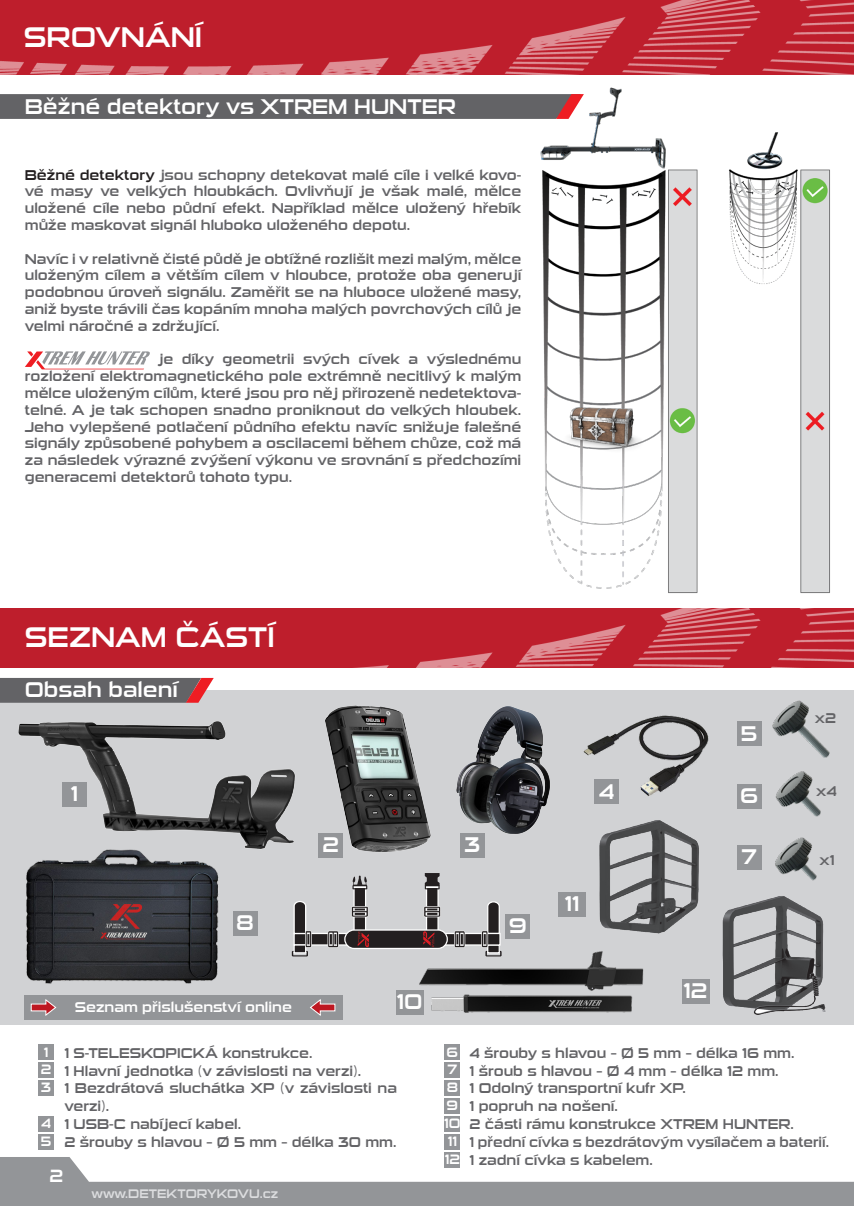
<style>
.page{position:relative;width:854px;height:1206px;background:#fff}
.page>*{position:absolute;margin:0;border:0;box-sizing:border-box;transform-origin:0 0}
.t1{font:28px "Sui Generis Rg";color:#fff}
.t2{font:21px "Sui Generis Rg";color:#fff}
.t3{font:17.5px "Sui Generis Rg";color:#fff}
.t4{font:14px/16.8px "Sui Generis Rg";color:#636366;text-align:justify}
.t5{font:14px "Sui Generis Rg";color:#fff}
.t6{font:13.47px/17.8px "Sui Generis Rg";color:#fff}
.t7{font:12.25px "Sui Generis Rg";color:#dcdddf}
.s1{color:#231f20}
</style>
<div class="page">
<svg style="left:0;top:1157px;width:853px;height:48px;fill:#939598"></svg>
<img style="left:0;top:0;width:853px;height:75px">
<div style="left:0;top:690px;width:853px;height:335px;background:#d1d2d4"></div>
<img style="left:0;top:608px;width:853px;height:60px">
<div style="left:38px;top:1044px;width:16px;height:16px;background:#939598"></div>
<div style="left:38px;top:1062px;width:16px;height:16px;background:#939598"></div>
<div style="left:38px;top:1080px;width:16px;height:16px;background:#939598"></div>
<div style="left:444px;top:1044px;width:16px;height:16px;background:#939598"></div>
<div style="left:444px;top:1116px;width:16px;height:15px;background:#939598"></div>
<div style="left:444px;top:1062px;width:16px;height:16px;background:#939598"></div>
<div style="left:444px;top:1134px;width:16px;height:15px;background:#939598"></div>
<div style="left:444px;top:1080px;width:16px;height:16px;background:#939598"></div>
<div style="left:444px;top:1098px;width:16px;height:16px;background:#939598"></div>
<svg style="left:0;top:678px;width:214px;height:24px;background:#6f6366"></svg>
<div style="left:444px;top:1151px;width:16px;height:16px;background:#939598"></div>
<svg style="left:0;top:94px;width:480px;height:25px;background:#646467"></svg>
<svg style="left:25px;top:351px;width:125px;height:18px"></svg>
<img style="left:480px;top:87px;width:350px;height:507px">
<img style="left:26px;top:862px;width:192px;height:122px">
<img style="left:415px;top:951px;width:229px;height:64px">
<img style="left:599px;top:820px;width:100px;height:114px">
<img style="left:722px;top:896px;width:104px;height:119px">
<img style="left:775px;top:837px;width:42px;height:44px">
<img style="left:775px;top:771px;width:46px;height:46px">
<img style="left:772px;top:700px;width:56px;height:58px">
<img style="left:583px;top:715px;width:126px;height:82px">
<img style="left:456px;top:706px;width:94px;height:131px">
<img style="left:325px;top:705px;width:106px;height:147px">
<img style="left:18px;top:721px;width:277px;height:141px">
<div style="left:736px;top:845px;width:25px;height:25px;background:#939598"></div>
<div style="left:505px;top:914px;width:25px;height:25px;background:#939598"></div>
<div style="left:396px;top:990px;width:27px;height:24px;background:#939598"></div>
<div style="left:24px;top:995px;width:318px;height:24px;background:#939598"></div>
<div style="left:318px;top:833px;width:25px;height:24px;background:#939598"></div>
<div style="left:460px;top:833px;width:24px;height:24px;background:#939598"></div>
<div style="left:593px;top:779px;width:25px;height:25px;background:#939598"></div>
<div style="left:736px;top:721px;width:25px;height:25px;background:#939598"></div>
<div style="left:736px;top:784px;width:25px;height:25px;background:#939598"></div>
<div style="left:232px;top:910px;width:25px;height:25px;background:#939598"></div>
<div style="left:558px;top:891px;width:27px;height:25px;background:#939598"></div>
<svg style="left:312px;top:934px;width:169px;height:9px"></svg>
<div style="left:293px;top:932px;width:207px;height:13px;border:1px solid #fff"></div>
<div style="left:426px;top:887px;width:12px;height:59px;background:#231f20"></div>
<div style="left:426px;top:886px;width:12px;height:60px;border:1px solid #fff"></div>
<div style="left:354px;top:887px;width:11px;height:59px;background:#231f20"></div>
<div style="left:353px;top:886px;width:13px;height:60px;border:1px solid #fff"></div>
<svg style="left:424px;top:873px;width:15px;height:16px"></svg>
<svg style="left:352px;top:875px;width:15px;height:14px"></svg>
<div style="left:345px;top:930px;width:102px;height:18px;background:#231f20;border-radius:9px"></div>
<div style="left:344px;top:929px;width:104px;height:20px;border:1px solid #fff;border-radius:9px"></div>
<svg style="left:357px;top:931px;width:12px;height:16px"></svg>
<svg style="left:423px;top:931px;width:11px;height:16px"></svg>
<svg style="left:327px;top:931px;width:11px;height:17px"></svg>
<svg style="left:454px;top:931px;width:11px;height:17px"></svg>
<svg style="left:292px;top:901px;width:20px;height:55px"></svg>
<svg style="left:481px;top:901px;width:20px;height:55px"></svg>
<svg style="left:351px;top:906px;width:17px;height:11px"></svg>
<svg style="left:424px;top:906px;width:16px;height:11px"></svg>
<div style="left:681px;top:978px;width:27px;height:25px;background:#939598"></div>
<div style="left:38px;top:1116px;width:16px;height:15px;background:#939598"></div>
<div style="left:38px;top:1134px;width:16px;height:15px;background:#939598"></div>
<svg style="left:310px;top:999px;width:26px;height:17px"></svg>
<svg style="left:30px;top:999px;width:27px;height:17px"></svg>
<h1 class="t1" style="left:24px;top:21px;width:180px">SROVNÁNÍ</h1>
<h2 class="t2" style="left:25px;top:95px;width:432px">Běžné detektory vs XTREM HUNTER</h2>
<p class="t4" style="left:25px;top:166px;width:498px"><span class="s1">Běžné detektory</span> jsou schopny detekovat malé cíle i velké kovo&shy;vé masy ve velkých hloubkách. Ovlivňují je však malé, mělce uložené cíle nebo půdní efekt. Například mělce uložený hřebík může maskovat signál hluboko uloženého depotu.</p>
<p class="t4" style="left:25px;top:250px;width:498px">Navíc i v relativně čisté půdě je obtížné rozlišit mezi malým, mělce uloženým cílem a větším cílem v hloubce, protože oba generují podobnou úroveň signálu. Zaměřit se na hluboce uložené masy, aniž byste trávili čas kopáním mnoha malých povrchových cílů je velmi náročné a zdržující.</p>
<p class="t4" style="left:25px;top:351px;width:498px;text-indent:133px">je díky geometrii svých cívek a výslednému rozložení elektromagnetického pole extrémně necitlivý k malým mělce uloženým cílům, které jsou pro něj přirozeně nedetektova&shy;telné. A je tak schopen snadno proniknout do velkých hloubek.<br>Jeho vylepšené potlačení půdního efektu navíc snižuje falešné signály způsobené pohybem a oscilacemi během chůze, což má za následek výrazné zvýšení výkonu ve srovnání s předchozími generacemi detektorů tohoto typu.</p>
<h1 class="t1" style="left:25px;top:620px;width:251px">SEZNAM ČÁSTÍ</h1>
<h2 class="t2" style="left:25px;top:678px;width:155px">Obsah balení</h2>
<h2 class="t2" style="left:71px;top:781px;width:9px">1</h2>
<h2 class="t2" style="left:236px;top:910px;width:19px">8</h2>
<h2 class="t2" style="left:322px;top:832px;width:18px">2</h2>
<h2 class="t2" style="left:464px;top:832px;width:18px">3</h2>
<p class="t5" style="left:75px;top:999px;width:219px">Seznam přislušenství online</p>
<h2 class="t2" style="left:397px;top:989px;width:27px">10</h2>
<h2 class="t2" style="left:508px;top:913px;width:20px">9</h2>
<h2 class="t2" style="left:598px;top:779px;width:17px">4</h2>
<h2 class="t2" style="left:564px;top:891px;width:16px">11</h2>
<h2 class="t2" style="left:740px;top:721px;width:18px">5</h2>
<h2 class="t2" style="left:740px;top:783px;width:19px">6</h2>
<h2 class="t2" style="left:741px;top:844px;width:17px">7</h2>
<h2 class="t2" style="left:683px;top:978px;width:25px">12</h2>
<p class="t4" style="left:814px;top:710px;width:23px">x2</p>
<p class="t4" style="left:815px;top:782px;width:22px">x4</p>
<p class="t4" style="left:819px;top:852px;width:17px">x1</p>
<p class="t4" style="left:64px;top:1044px;width:334px;line-height:17.8px;text-align:left">1 S-TELESKOPICKÁ konstrukce.<br>1 Hlavní jednotka (v závislosti na verzi).<br>1 Bezdrátová sluchátka XP (v závislosti na verzi).<br>1 USB-C nabíjecí kabel.<br>2 šrouby s hlavou – Ø 5 mm – délka 30 mm.</p>
<p class="t6" style="left:41px;top:1043px;width:12px">1<br>2<br>3</p>
<p class="t6" style="left:446px;top:1043px;width:13px">6</p>
<p class="t6" style="left:444px;top:1114px;width:18px">10</p>
<p class="t6" style="left:447px;top:1061px;width:11px">7</p>
<p class="t6" style="left:446px;top:1078px;width:13px">8<br>9</p>
<p class="t6" style="left:41px;top:1114px;width:12px">4<br>5</p>
<p class="t6" style="left:447px;top:1132px;width:11px">11</p>
<p class="t3" style="left:49px;top:1165px;width:15px">2</p>
<p class="t7" style="left:91px;top:1186px;width:188px">www.DETEKTORYKOVU.cz</p>
<p class="t6" style="left:444px;top:1150px;width:17px">12</p>
<p class="t4" style="left:469px;top:1044px;width:361px;line-height:17.8px;text-align:left">4 šrouby s hlavou – Ø 5 mm – délka 16 mm.<br>1 šroub s hlavou – Ø 4 mm – délka 12 mm.<br>1 Odolný transportní kufr XP.<br>1 popruh na nošení.<br>2 části rámu konstrukce XTREM HUNTER.<br>1 přední cívka s bezdrátovým vysílačem a baterií.<br>1 zadní cívka s kabelem.</p>
</div>
